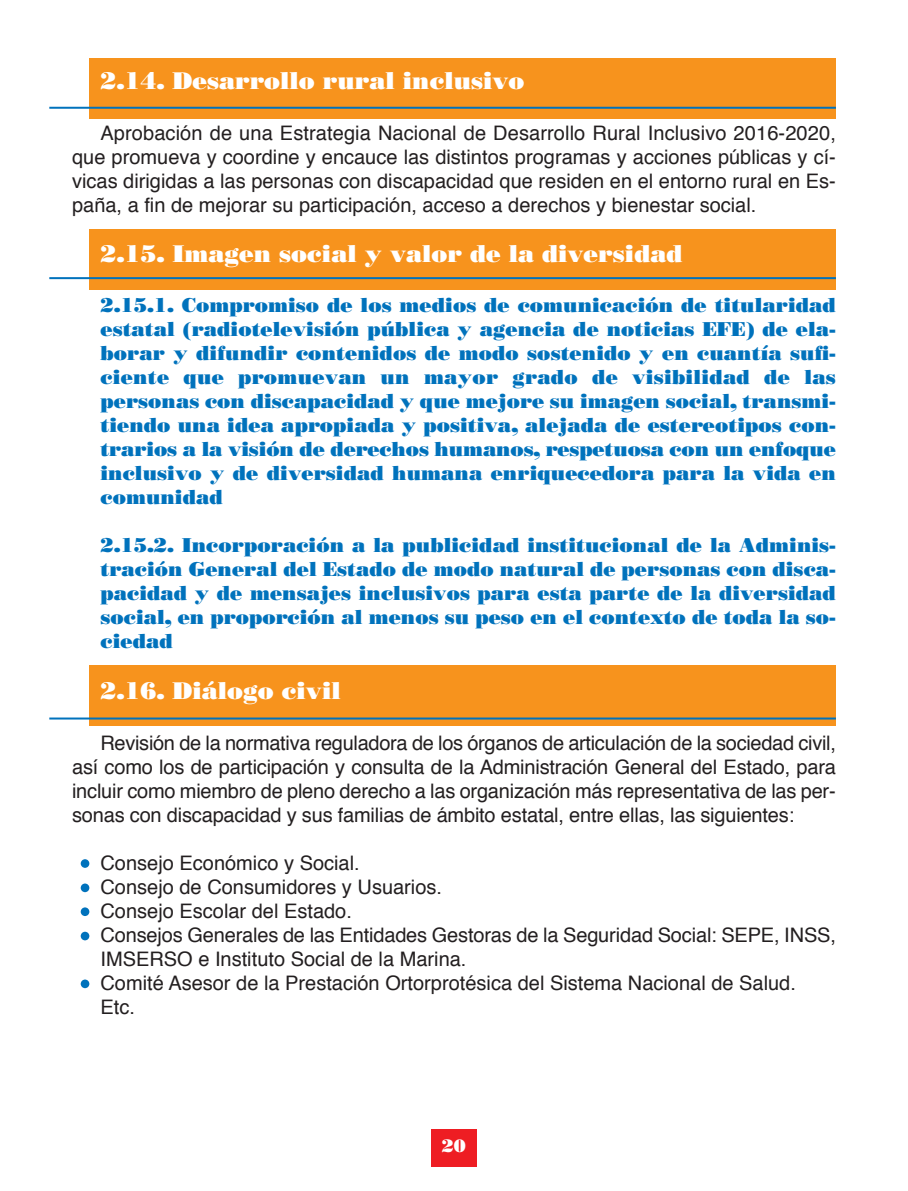
<style>
.page{position:relative;width:908px;height:1191px;background:#fff}
.page>*{position:absolute;margin:0;border:0;box-sizing:border-box;transform-origin:0 0}
.t1{font:24px "Bodoni Std Poster";color:#fff}
.t2{font:20px/24px "Helvetica";color:#231f20;text-align:justify}
.t3{font:20px/24px "Bodoni Std Poster";color:#0072bc;text-align:justify}
.t4{font:18px "Bodoni Std Poster";color:#fff}
</style>
<div class="page">
<div style="left:89px;top:665px;width:746px;height:61px;background:#f7931d"></div>
<div style="left:89px;top:58px;width:746px;height:61px;background:#f7931d"></div>
<div style="left:89px;top:229px;width:746px;height:61px;background:#f7931d"></div>
<div style="left:431px;top:1129px;width:46px;height:37px;background:#ee1d23"></div>
<hr style="left:49px;top:107px;width:786px;height:2px;background:#0072bc">
<hr style="left:49px;top:277px;width:786px;height:2px;background:#0072bc">
<hr style="left:49px;top:717px;width:786px;height:2px;background:#0072bc">
<div style="left:81px;top:859px;width:8px;height:9px;background:#0072bc;border-radius:50%"></div>
<div style="left:81px;top:883px;width:8px;height:9px;background:#0072bc;border-radius:50%"></div>
<div style="left:81px;top:907px;width:8px;height:9px;background:#0072bc;border-radius:50%"></div>
<div style="left:81px;top:931px;width:8px;height:9px;background:#0072bc;border-radius:50%"></div>
<div style="left:81px;top:979px;width:8px;height:9px;background:#0072bc;border-radius:50%"></div>
<p class="t1" style="left:100px;top:66px;width:425px">2.14. Desarrollo rural inclusivo</p>
<p class="t2" style="left:72px;top:122px;width:765px;text-indent:28px">Aprobación de una Estrategia Nacional de Desarrollo Rural Inclusivo 2016-2020, que promueva y coordine y encauce las distintos programas y acciones públicas y cí&shy;vicas dirigidas a las personas con discapacidad que residen en el entorno rural en Es&shy;paña, a fin de mejorar su participación, acceso a derechos y bienestar social.</p>
<p class="t1" style="left:100px;top:239px;width:583px">2.15. Imagen social y valor de la diversidad</p>
<p class="t3" style="left:100px;top:293px;width:736px">2.15.1. Compromiso de los medios de comunicación de titularidad estatal (radiotelevisión pública y agencia de noticias EFE) de ela&shy;borar y difundir contenidos de modo sostenido y en cuantía sufi&shy;ciente que promuevan un mayor grado de visibilidad de las personas con discapacidad y que mejore su imagen social, transmi&shy;tiendo una idea apropiada y positiva, alejada de estereotipos con&shy;trarios a la visión de derechos humanos, respetuosa con un enfoque inclusivo y de diversidad humana enriquecedora para la vida en comunidad</p>
<p class="t3" style="left:100px;top:533px;width:736px">2.15.2. Incorporación a la publicidad institucional de la Adminis&shy;tración General del Estado de modo natural de personas con disca&shy;pacidad y de mensajes inclusivos para esta parte de la diversidad social, en proporción al menos su peso en el contexto de toda la so&shy;ciedad</p>
<p class="t1" style="left:100px;top:676px;width:242px">2.16. Diálogo civil</p>
<p class="t2" style="left:72px;top:732px;width:765px;text-indent:28px">Revisión de la normativa reguladora de los órganos de articulación de la sociedad civil, así como los de participación y consulta de la Administración General del Estado, para incluir como miembro de pleno derecho a las organización más representativa de las per&shy;sonas con discapacidad y sus familias de ámbito estatal, entre ellas, las siguientes:</p>
<p class="t2" style="left:100px;top:852px;width:736px;text-align:left">Consejo Económico y Social.<br>Consejo de Consumidores y Usuarios.<br>Consejo Escolar del Estado.<br>Consejos Generales de las Entidades Gestoras de la Seguridad Social: SEPE, INSS, IMSERSO e Instituto Social de la Marina.<br>Comité Asesor de la Prestación Ortorprotésica del Sistema Nacional de Salud.<br>Etc.</p>
<p class="t4" style="left:441px;top:1135px;width:26px">20</p>
</div>
